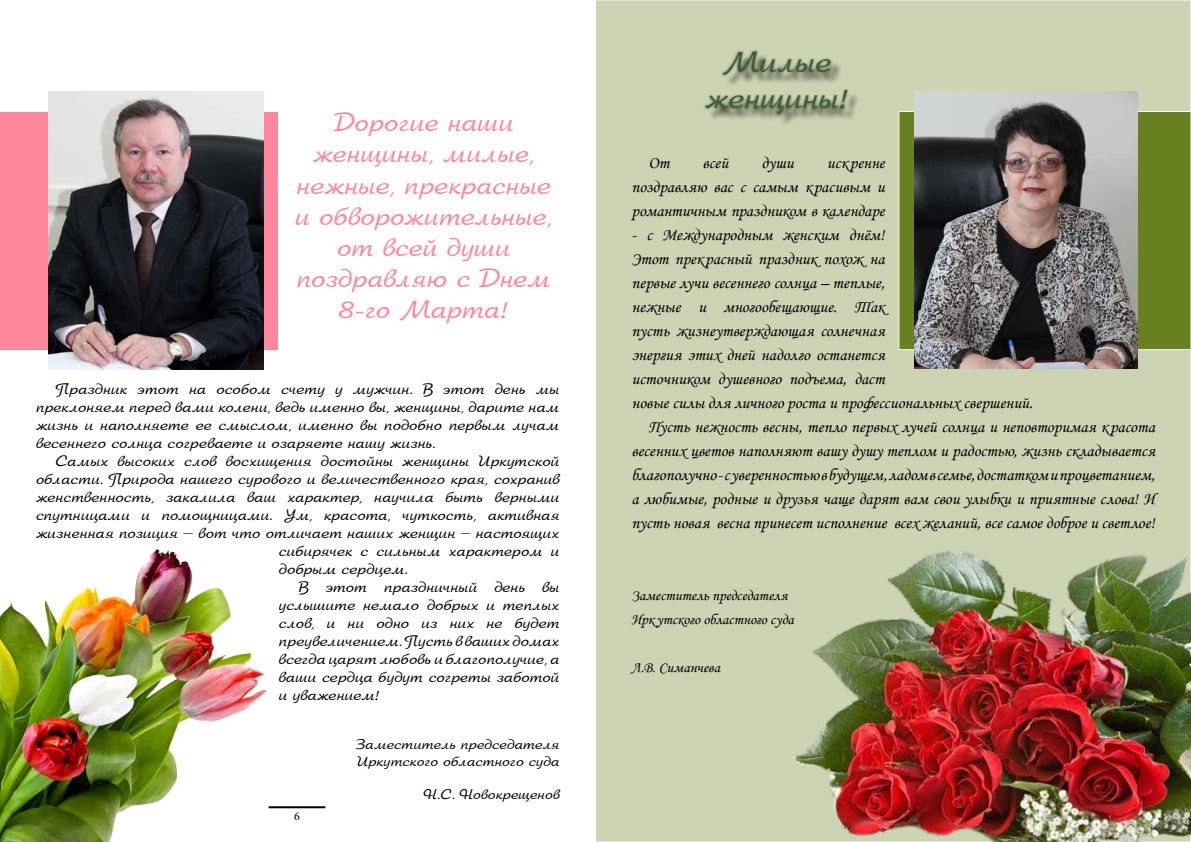
<style>
.page{position:relative;width:1191px;height:842px;background:#fff}
.page>*{position:absolute;margin:0;border:0;box-sizing:border-box;transform-origin:0 0}
.t1{font:30.1px/36.2px "Arbat";letter-spacing:.01em;color:#3c5f31;text-align:center}
.t2{font:26px/31.2px "Arbat";letter-spacing:.005em;color:#fd889b;text-align:center}
.t3{font:17px/24px "Monotype Corsiva";color:#000;text-align:justify}
.t4{font:15px/18px "Arbat";letter-spacing:.01em;color:#000;text-align:justify}
.t5{font:15px/24px "Monotype Corsiva";color:#000}
.t6{font:14px/16.8px "Arbat";letter-spacing:.005em;color:#000}
.t7{font:12px "Minion Pro";color:#000}
</style>
<div class="page">
<div style="left:595px;top:0;width:596px;height:842px;background:#ccd4b4;border:1px solid #fff"></div>
<hr style="left:269px;top:806px;width:56px;height:2px;background:#000">
<img style="left:787px;top:547px;width:404px;height:295px">
<img style="left:0;top:549px;width:285px;height:293px">
<div style="left:0;top:112px;width:277px;height:238px;background:#fd889b"></div>
<img style="left:49px;top:91px;width:214px;height:278px">
<div style="left:898px;top:111px;width:293px;height:239px;background:#688020;border:1px solid #fff"></div>
<img style="left:915px;top:92px;width:222px;height:277px">
<div style="left:707px;top:53px;width:152px;height:73px;background:#000;opacity:.75"></div>
<div style="left:702px;top:48px;width:148px;height:69px;background:#000;opacity:.48"></div>
<h2 class="t2" style="left:295px;top:107px;width:259px">Дорогие наши женщины, милые, нежные, прекрасные и обворожительные, от всей души поздравляю с Днем<br>8-го Марта!</h2>
<p class="t4" style="left:36px;top:380px;width:525px;text-indent:20px">Праздник этот на особом счету у мужчин. В этот день мы преклоняем перед вами колени, ведь именно вы, женщины, дарите нам жизнь и наполняете ее смыслом, именно вы подобно первым лучам весеннего солнца согреваете и озаряете нашу жизнь.</p>
<p class="t4" style="left:56px;top:452px;width:505px">Самых высоких слов восхищения достойны женщины Иркутской</p>
<p class="t4" style="left:36px;top:470px;width:525px">области. Природа нашего сурового и величественного края, сохранив</p>
<p class="t4" style="left:36px;top:488px;width:525px">женственность, закалила ваш характер, научила быть верными</p>
<p class="t4" style="left:36px;top:506px;width:525px">спутницами и помощницами. Ум, красота, чуткость, активная</p>
<p class="t4" style="left:36px;top:524px;width:525px">жизненная позиция – вот что отличает наших женщин – настоящих</p>
<p class="t4" style="left:279px;top:542px;width:282px">сибирячек с сильным характером и</p>
<p class="t4" style="left:279px;top:560px;width:131px">добрым сердцем.</p>
<p class="t4" style="left:299px;top:578px;width:262px">В этот праздничный день вы</p>
<p class="t4" style="left:279px;top:596px;width:282px">услышите немало добрых и теплых</p>
<p class="t4" style="left:279px;top:614px;width:282px">слов, и ни одно из них не будет</p>
<p class="t4" style="left:279px;top:632px;width:282px">преувеличением. Пусть в ваших домах</p>
<p class="t4" style="left:279px;top:650px;width:282px">всегда царят любовь и благополучие, а</p>
<p class="t4" style="left:279px;top:668px;width:282px">ваши сердца будут согреты заботой</p>
<p class="t4" style="left:279px;top:686px;width:103px">и уважением!</p>
<p class="t6" style="left:355px;top:736px;width:206px">Заместитель председателя<br>Иркутского областного суда</p>
<p class="t6" style="left:424px;top:787px;width:137px">Н.С. Новокрещенов</p>
<p class="t7" style="left:294px;top:808px;width:7px">6</p>
<h1 class="t1" style="left:705px;top:45px;width:145px">Милые женщины!</h1>
<p class="t3" style="left:648px;top:151px;width:22px">От</p>
<p class="t3" style="left:702px;top:151px;width:27px">всей</p>
<p class="t3" style="left:761px;top:151px;width:34px">души</p>
<p class="t3" style="left:631px;top:151px;width:255px;text-indent:195px">искренне поздравляю вас с самым красивым и романтичным праздником в календаре</p>
<p class="t3" style="left:631px;top:223px;width:255px">- с Международным женским днём!</p>
<p class="t3" style="left:631px;top:247px;width:255px">Этот прекрасный праздник похож на</p>
<p class="t3" style="left:631px;top:271px;width:255px">первые лучи весеннего солнца – теплые,</p>
<p class="t3" style="left:631px;top:295px;width:255px">нежные и многообещающие. Так</p>
<p class="t3" style="left:631px;top:319px;width:255px">пусть жизнеутверждающая солнечная</p>
<p class="t3" style="left:631px;top:343px;width:255px">энергия этих дней надолго останется</p>
<p class="t3" style="left:631px;top:367px;width:255px">источником душевного подъема, даст</p>
<p class="t3" style="left:631px;top:391px;width:403px">новые силы для личного роста и профессиональных свершений.</p>
<p class="t3" style="left:648px;top:415px;width:508px">Пусть нежность весны, тепло первых лучей солнца и неповторимая красота</p>
<p class="t3" style="left:631px;top:439px;width:525px">весенних цветов наполняют вашу душу теплом и радостью, жизнь складывается</p>
<p class="t3" style="left:631px;top:463px;width:525px">благополучно - с уверенностью в будущем, ладом в семье, достатком и процветанием,</p>
<p class="t3" style="left:631px;top:487px;width:525px">а любимые, родные и друзья чаще дарят вам свои улыбки и приятные слова! И</p>
<p class="t3" style="left:631px;top:511px;width:525px">пусть новая весна принесет исполнение всех желаний, все самое доброе и светлое!</p>
<p class="t5" style="left:631px;top:583px;width:164px">Заместитель председателя<br>Ирк утского областного суда</p>
<p class="t5" style="left:631px;top:655px;width:90px">Л.В. Симанчева</p>
</div>
